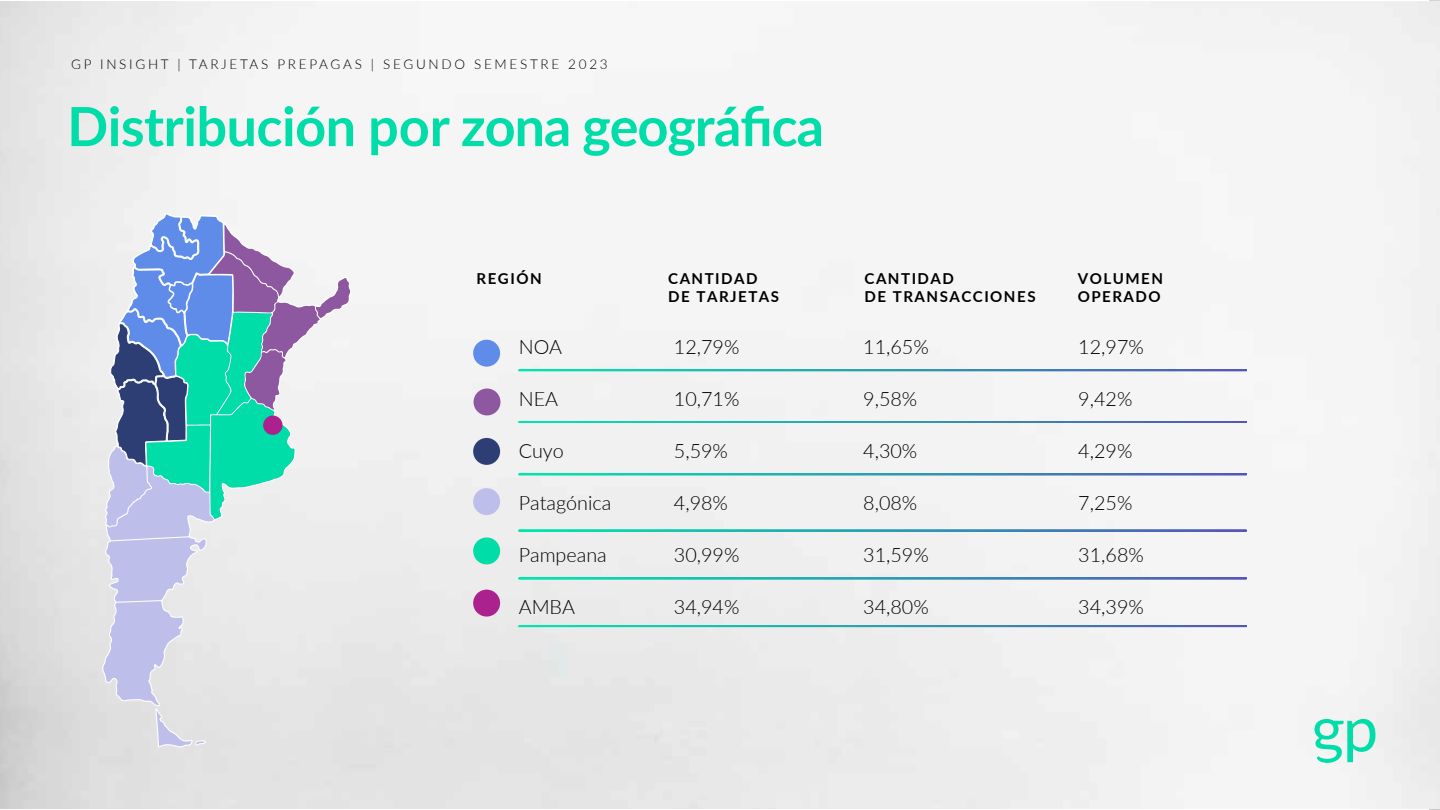
<style>
.page{position:relative;width:1440px;height:810px;background:#fff}
.page>*{position:absolute;margin:0;border:0;box-sizing:border-box;transform-origin:0 0}
.t1{font:700 54px "Lato";letter-spacing:-.01em;color:#00dda8}
.t2{font:300 19.8px "Lato";color:#000}
.t3{font:700 15.08px/18.1px "Lato";letter-spacing:.1em;color:#000}
.t4{font:300 13.5px "Lato";letter-spacing:.2em;color:#000}
</style>
<div class="page">
<img style="left:0;top:1px;width:1440px;height:808px">
<svg style="left:1315px;top:719px;width:61px;height:44px"></svg>
<svg style="left:103px;top:214px;width:247px;height:534px"></svg>
<hr style="left:519px;top:370px;width:728px;height:1px;background:#fff">
<hr style="left:519px;top:421px;width:728px;height:2px;background:#fff">
<svg style="left:519px;top:531px;width:728px;height:1px"></svg>
<hr style="left:519px;top:530px;width:728px;height:1px;background:#fff">
<hr style="left:519px;top:578px;width:728px;height:1px;background:#fff">
<hr style="left:519px;top:626px;width:728px;height:1px;background:#fff">
<hr style="left:519px;top:474px;width:728px;height:1px;background:#fff">
<div style="left:473px;top:340px;width:27px;height:27px;background:#5f8ce8;border-radius:50%"></div>
<div style="left:474px;top:389px;width:26px;height:26px;background:#8d58a0;border-radius:50%"></div>
<div style="left:473px;top:438px;width:27px;height:27px;background:#2d3e75;border-radius:50%"></div>
<div style="left:473px;top:488px;width:27px;height:27px;background:#bebeeb;border-radius:50%"></div>
<div style="left:473px;top:537px;width:27px;height:27px;background:#00dda8;border-radius:50%"></div>
<svg style="left:473px;top:590px;width:27px;height:27px"></svg>
<p class="t4" style="left:71px;top:55px;width:538px">GP INSIGHT | TARJETAS PREPAGAS | SEGUNDO SEMESTRE 2023</p>
<h1 class="t1" style="left:67px;top:87px;width:758px">Distribución por zona geográfica</h1>
<p class="t3" style="left:477px;top:268px;width:67px">REGIÓN</p>
<p class="t3" style="left:668px;top:268px;width:112px">CANTIDAD<br>DE TARJETAS</p>
<p class="t3" style="left:865px;top:268px;width:173px">CANTIDAD<br>DE TRANSACCIONES</p>
<p class="t3" style="left:1078px;top:268px;width:87px">VOLUMEN<br>OPERADO</p>
<p class="t2" style="left:519px;top:333px;width:45px">NOA</p>
<p class="t2" style="left:519px;top:385px;width:41px">NEA</p>
<p class="t2" style="left:519px;top:437px;width:47px">Cuyo</p>
<p class="t2" style="left:519px;top:489px;width:94px">Patagónica</p>
<p class="t2" style="left:519px;top:541px;width:90px">Pampeana</p>
<p class="t2" style="left:519px;top:593px;width:58px">AMBA</p>
<p class="t2" style="left:674px;top:333px;width:67px">12,79%</p>
<p class="t2" style="left:674px;top:385px;width:67px">10,71%</p>
<p class="t2" style="left:674px;top:437px;width:56px">5,59%</p>
<p class="t2" style="left:674px;top:489px;width:56px">4,98%</p>
<p class="t2" style="left:674px;top:541px;width:67px">30,99%</p>
<p class="t2" style="left:674px;top:593px;width:67px">34,94%</p>
<p class="t2" style="left:863px;top:333px;width:67px">11,65%</p>
<p class="t2" style="left:863px;top:385px;width:56px">9,58%</p>
<p class="t2" style="left:863px;top:437px;width:56px">4,30%</p>
<p class="t2" style="left:863px;top:489px;width:56px">8,08%</p>
<p class="t2" style="left:863px;top:541px;width:67px">31,59%</p>
<p class="t2" style="left:863px;top:593px;width:67px">34,80%</p>
<p class="t2" style="left:1078px;top:333px;width:67px">12,97%</p>
<p class="t2" style="left:1078px;top:385px;width:56px">9,42%</p>
<p class="t2" style="left:1078px;top:437px;width:56px">4,29%</p>
<p class="t2" style="left:1078px;top:489px;width:56px">7,25%</p>
<p class="t2" style="left:1078px;top:541px;width:67px">31,68%</p>
<p class="t2" style="left:1078px;top:593px;width:67px">34,39%</p>
</div>
